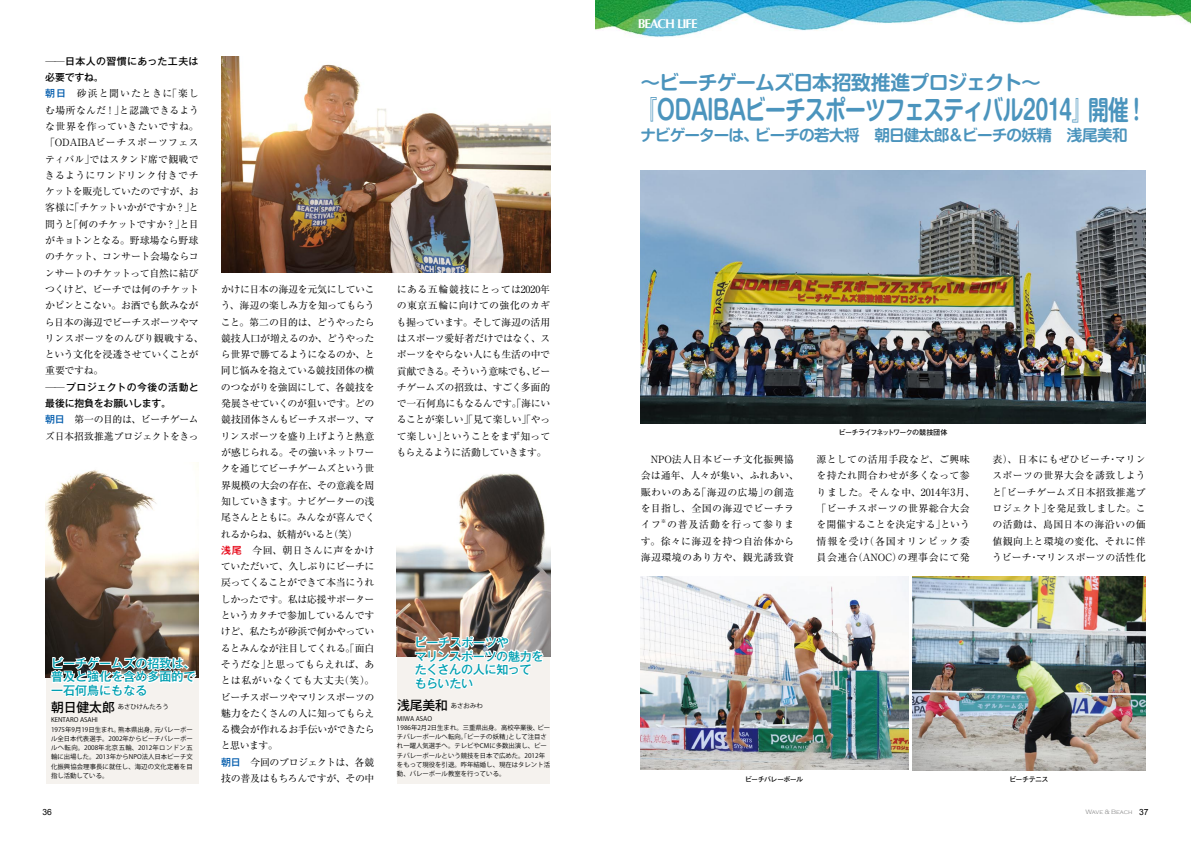
<style>
.page{position:relative;width:1191px;height:842px;background:#fff}
.page>*{position:absolute;margin:0;border:0;box-sizing:border-box;transform-origin:0 0}
.t1{font:700 26.9px "Shin M Go Pro De";letter-spacing:-.04em;color:#4b94bd;scale:.77 1}
.t2{font:700 19.8px "Shin M Go Pro De";letter-spacing:-.035em;color:#4b94bd}
.t3{font:700 15.6px "Shin M Go Pro De";letter-spacing:-.045em;color:#4b94bd}
.t4{font:700 12.8px "Optima";letter-spacing:-.075em;color:#fff}
.t5{font:500 12px/13.5px "Gothic MB101 Pro";letter-spacing:-.015em;color:#009fb1;text-align:justify}
.t6{font:9.9px/16.3px "Ryumin Pro";letter-spacing:-.02em;color:#000}
.t7{font:9.9px/16.3px "Ryumin Pro";letter-spacing:.035em;color:#000}
.t8{font:9.9px/16.3px "Ryumin Pro";letter-spacing:.03em;color:#000}
.t9{font:500 9.9px/16.3px "Gothic MB101 Pro";letter-spacing:-.01em;color:#000}
.t10{font:500 9.9px/16.3px "Gothic MB101 Pro";letter-spacing:.02em;color:#000}
.t11{font:8.5px "Arial";color:#000}
.t12{font:700 7.1px "Futo Go B101 Pro";letter-spacing:-.1em;color:#000}
.t13{font:6.4px/9.2px "Koz Go Pro";color:#000}
.t14{font:300 6.4px "Copperplate Gothic";color:#898989}
.t15{font:5px "Ryumin Pro";color:#000}
.s1{font-family:"Gothic MB101 Pro";font-weight:500;color:#005bac}
.s2{font-weight:500;font-size:12.8px}
.s3{font-family:"Gothic MB101 Pro";font-weight:500;color:#e60012}
.s4{font-family:"Arial";font-weight:400;font-size:8.5px;color:#000}
</style>
<div class="page">
<img style="left:595px;top:0;width:596px;height:37px">
<div style="left:46px;top:677px;width:152px;height:107px;background:#f5f2ee"></div>
<div style="left:397px;top:656px;width:153px;height:128px;background:#f5f2ee"></div>
<img style="left:45px;top:470px;width:153px;height:207px">
<img style="left:397px;top:473px;width:153px;height:184px">
<svg style="left:50px;top:655px;width:148px;height:42px"></svg>
<svg style="left:412px;top:634px;width:133px;height:55px"></svg>
<img style="left:221px;top:57px;width:329px;height:215px">
<img style="left:641px;top:170px;width:504px;height:253px">
<img style="left:641px;top:577px;width:267px;height:193px">
<img style="left:912px;top:577px;width:233px;height:193px">
<p class="t10" style="left:45px;top:52px;width:155px">──日本人の習慣にあった工夫は必要ですね。</p>
<p class="t6" style="left:45px;top:85px;width:160px"><span class="s1">朝日</span>　砂浜と聞いたときに「楽しむ場所なんだ！」と認識できるような世界を作っていきたいですね。「ODAIBAビーチスポーツフェスティバル」ではスタンド席で観戦できるようにワンドリンク付きでチケットを販売していたのですが、お客様に「チケットいかがですか？」と問うと「何のチケットですか？」と目がキョトンとなる。野球場なら野球のチケット、コンサート会場ならコンサートのチケットって自然に結びつくけど、ビーチでは何のチケットかピンとこない。お酒でも飲みながら日本の海辺でビーチスポーツやマリンスポーツをのんびり観戦する、という文化を浸透させていくことが重要ですね。</p>
<p class="t9" style="left:45px;top:378px;width:155px">──プロジェクトの今後の活動と最後に抱負をお願いします。</p>
<p class="t6" style="left:45px;top:411px;width:155px"><span class="s1">朝日</span>　第一の目的は、ビーチゲームズ日本招致推進プロジェクトをきっ</p>
<p class="t5" style="left:51px;top:655px;width:146px">ビーチゲームズの招致は、普及と強化を含め多面的で一石何鳥にもなる</p>
<p class="t13" style="left:51px;top:701px;width:119px;line-height:13.1px"><span class="s2">朝日健太郎</span> あさひけんたろう<br>KENTARO ASAHI</p>
<p class="t13" style="left:51px;top:725px;width:143px;text-align:justify">1975年9月19日生まれ。熊本県出身。元バレーボール全日本代表選手。2002年からビーチバレーボールへ転向。2008年北京五輪、2012年ロンドン五輪に出場した。2013年からNPO法人日本ビーチ文化振興協会理事長に就任し、海辺の文化定着を目指し活動している。</p>
<p class="t6" style="left:221px;top:280px;width:156px">かけに日本の海辺を元気にしていこう、海辺の楽しみ方を知ってもらうこと。第二の目的は、どうやったら競技人口が増えるのか、どうやったら世界で勝てるようになるのか、と同じ悩みを抱えている競技団体の横のつながりを強固にして、各競技を発展させていくのが狙いです。どの競技団体さんもビーチスポーツ、マリンスポーツを盛り上げようと熱意が感じられる。その強いネットワークを通じてビーチゲームズという世界規模の大会の存在、その意義を周知していきます。ナビゲーターの浅尾さんとともに。みんなが喜んでくれるからね、妖精がいると（笑）<br><span class="s3">浅尾</span>　今回、朝日さんに声をかけていただいて、久しぶりにビーチに戻ってくることができて本当にうれしかったです。私は応援サポーターというカタチで参加しているんですけど、私たちが砂浜で何かやっているとみんなが注目してくれる。「面白そうだな」と思ってもらえれば、あとは私がいなくても大丈夫（笑）。ビーチスポーツやマリンスポーツの魅力をたくさんの人に知ってもらえる機会が作れるお手伝いができたらと思います。<br><span class="s1">朝日</span>　今回のプロジェクトは、各競技の普及はもちろんですが、その中</p>
<p class="t6" style="left:396px;top:280px;width:155px;text-align:justify">にある五輪競技にとっては2020年の東京五輪に向けての強化のカギも握っています。そして海辺の活用はスポーツ愛好者だけではなく、スポーツをやらない人にも生活の中で貢献できる。そういう意味でも、ビーチゲームズの招致は、すごく多面的で一石何鳥にもなるんです。「海にいることが楽しい」「見て楽しい」「やって楽しい」ということをまず知ってもらえるように活動していきます。</p>
<p class="t5" style="left:414px;top:634px;width:131px;text-align:left">ビーチスポーツや<br>マリンスポーツの魅力をたくさんの人に知ってもらいたい</p>
<p class="t13" style="left:397px;top:699px;width:87px;line-height:13.1px"><span class="s2">浅尾美和</span> あさおみわ<br>MIWA ASAO</p>
<p class="t13" style="left:397px;top:723px;width:155px">1986年2月2日生まれ。三重県出身。高校卒業後、ビーチバレーボールへ転向。「ビーチの妖精」として注目され一躍人気選手へ。テレビやCMに多数出演し、ビーチバレーボールという競技を日本で広めた。2012年をもって現役を引退。昨年結婚し、現在はタレント活動、バレーボール教室を行っている。</p>
<p class="t4" style="left:637px;top:16px;width:61px">BEACH LIFE</p>
<h2 class="t2" style="left:640px;top:67px;width:402px">～ビーチゲームズ日本招致推進プロジェクト～</h2>
<h1 class="t1" style="left:636px;top:87px;width:664px">『ODAIBAビーチスポーツフェスティバル2014』開催！</h1>
<h3 class="t3" style="left:640px;top:122px;width:488px">ナビゲーターは、ビーチの若大将　朝日健太郎＆ビーチの妖精　浅尾美和</h3>
<p class="t8" style="left:640px;top:450px;width:160px;text-indent:10px">NPO法人日本ビーチ文化振興協会は通年、人々が集い、ふれあい、賑わいのある「海辺の広場」の創造を目指し、全国の海辺でビーチライフ</p>
<p class="t15" style="left:661px;top:517px;width:6px">※</p>
<p class="t6" style="left:641px;top:516px;width:155px;text-align:justify;text-indent:26px">の普及活動を行って参ります。徐々に海辺を持つ自治体から海辺環境のあり方や、観光誘致資</p>
<p class="t12" style="left:839px;top:427px;width:110px">ビーチライフネットワークの競技団体</p>
<p class="t7" style="left:816px;top:450px;width:160px">源としての活用手段など、ご興味を持たれ問合わせが多くなって参りました。そんな中、2014年3月、「ビーチスポーツの世界総合大会を開催することを決定する」という情報を受け（各国オリンピック委員会連合（ANOC）の理事会にて発</p>
<p class="t6" style="left:992px;top:450px;width:155px;text-align:justify">表）、日本にもぜひビーチ・マリンスポーツの世界大会を誘致しようと「ビーチゲームズ日本招致推進プロジェクト」を発足致しました。この活動は、島国日本の海沿いの価値観向上と環境の変化、それに伴うビーチ・マリンスポーツの活性化</p>
<p class="t12" style="left:745px;top:774px;width:60px">ビーチバレーボール</p>
<p class="t12" style="left:1009px;top:774px;width:41px">ビーチテニス</p>
<p class="t11" style="left:43px;top:807px;width:11px">36</p>
<p class="t14" style="left:1085px;top:809px;width:64px">Wave &amp; Beach <span class="s4">37</span></p>
</div>
